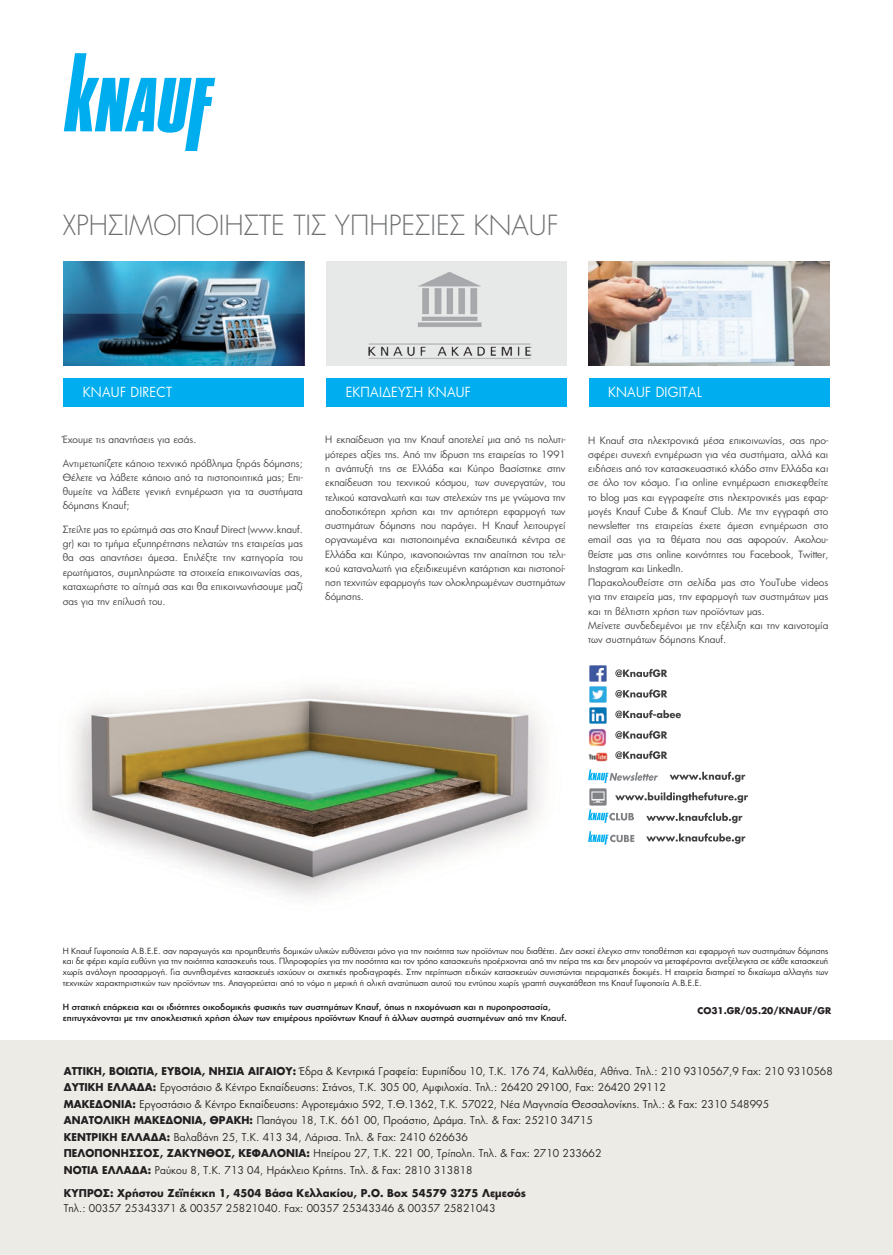
<style>
.page{position:relative;width:893px;height:1255px;background:#fff}
.page>*{position:absolute;margin:0;border:0;box-sizing:border-box;transform-origin:0 0}
.t1{font:300 27px "PF Futura Neu";color:#6d6f71}
.t2{font:13.5px "PF Futura Neu";letter-spacing:.02em;color:#fff;scale:.95 1}
.t3{font:10.5px/16.5px "PF Futura Neu";letter-spacing:.01em;color:#231f20;scale:.96 1}
.t4{font:700 10.5px "PF Futura Neu";letter-spacing:.01em;color:#231f20;scale:.96 1}
.t5{font:9.75px/14.2px "PF Futura Neu";color:#414142;text-align:justify}
.t6{font:700 9px "PF Futura Neu";color:#231f20}
.t7{font:8.25px/10.5px "PF Futura Neu";color:#231f20;text-align:justify}
.t8{font:500 8.25px/10.5px "PF Futura Neu";color:#231f20}
.s1{font-weight:700}
</style>
<div class="page">
<img style="left:73px;top:688px;width:469px;height:210px">
<svg style="left:64px;top:53px;width:151px;height:98px"></svg>
<img style="left:64px;top:261px;width:240px;height:105px">
<img style="left:589px;top:261px;width:240px;height:105px">
<div style="left:326px;top:261px;width:241px;height:105px;background:#e7e8e8"></div>
<img style="left:368px;top:272px;width:164px;height:87px">
<div style="left:64px;top:378px;width:240px;height:28px;background:#00aeef"></div>
<div style="left:589px;top:378px;width:240px;height:28px;background:#00aeef"></div>
<div style="left:326px;top:378px;width:241px;height:29px;background:#00aeef"></div>
<div style="left:0;top:1040px;width:893px;height:214px;background:#edebe6"></div>
<svg style="left:588px;top:769px;width:70px;height:13px"></svg>
<svg style="left:588px;top:809px;width:46px;height:13px"></svg>
<img style="left:589px;top:665px;width:17px;height:17px">
<img style="left:589px;top:707px;width:17px;height:17px">
<img style="left:589px;top:788px;width:17px;height:17px">
<img style="left:589px;top:686px;width:17px;height:17px">
<img style="left:588px;top:752px;width:19px;height:9px">
<svg style="left:588px;top:831px;width:46px;height:13px"></svg>
<svg style="left:646px;top:833px;width:99px;height:10px"></svg>
<svg style="left:646px;top:812px;width:96px;height:11px"></svg>
<svg style="left:615px;top:792px;width:133px;height:10px"></svg>
<svg style="left:670px;top:771px;width:75px;height:11px"></svg>
<svg style="left:615px;top:730px;width:52px;height:8px"></svg>
<svg style="left:615px;top:750px;width:52px;height:9px"></svg>
<svg style="left:615px;top:710px;width:66px;height:8px"></svg>
<svg style="left:615px;top:689px;width:52px;height:8px"></svg>
<svg style="left:615px;top:668px;width:52px;height:9px"></svg>
<img style="left:589px;top:729px;width:17px;height:17px">
<h1 class="t1" style="left:63px;top:208px;width:497px">ΧΡΗΣΙΜΟΠΟΙΗΣΤΕ ΤΙΣ ΥΠΗΡΕΣΙΕΣ KNAUF</h1>
<h2 class="t2" style="left:83px;top:383px;width:95px">KNAUF DIRECT</h2>
<h2 class="t2" style="left:346px;top:383px;width:133px">ΕΚΠΑΙΔΕΥΣΗ KNAUF</h2>
<h2 class="t2" style="left:608px;top:383px;width:100px">KNAUF DIGITAL</h2>
<p class="t5" style="left:63px;top:432px;width:135px">Έχουμε τις απαντήσεις για εσάς.</p>
<p class="t5" style="left:63px;top:456px;width:242px">Αντιμετωπίζετε κάποιο τεχνικό πρόβλημα ξηράς δόμησης; Θέλετε να λάβετε κάποιο από τα πιστοποιητικά μας; Επι&shy;θυμείτε να λάβετε γενική ενημέρωση για τα συστήματα δόμησης Knauf;</p>
<p class="t5" style="left:63px;top:522px;width:242px">Στείλτε μας το ερώτημά σας στο Knauf Direct (www.knauf. gr) και το τμήμα εξυπηρέτησης πελατών της εταιρείας μας θα σας απαντήσει άμεσα. Επιλέξτε την κατηγορία του ερωτήματος, συμπληρώστε τα στοιχεία επικοινωνίας σας, καταχωρήστε το αίτημά σας και θα επικοινωνήσουμε μαζί σας για την επίλυσή του.</p>
<p class="t5" style="left:325px;top:432px;width:242px">Η εκπαίδευση για την Knauf αποτελεί μια από τις πολυτι&shy;μότερες αξίες της. Από την ίδρυση της εταιρείας το 1991 η ανάπτυξή της σε Ελλάδα και Κύπρο βασίστηκε στην εκπαίδευση του τεχνικού κόσμου, των συνεργατών, του τελικού καταναλωτή και των στελεχών της με γνώμονα την αποδοτικότερη χρήση και την αρτιότερη εφαρμογή των συστημάτων δόμησης που παράγει. Η Knauf λειτουργεί οργανωμένα και πιστοποιημένα εκπαιδευτικά κέντρα σε Ελλάδα και Κύπρο, ικανοποιώντας την απαίτηση του τελι&shy;κού καταναλωτή για εξειδικευμένη κατάρτιση και πιστοποί&shy;ηση τεχνιτών εφαρμογής των ολοκληρωμένων συστημάτων δόμησης.</p>
<p class="t5" style="left:588px;top:432px;width:242px;text-align:left">H Knauf στα ηλεκτρονικά μέσα επικοινωνίας, σας προ&shy;σφέρει συνεχή ενημέρωση για νέα συστήματα, αλλά και ειδήσεις από τον κατασκευαστικό κλάδο στην Ελλάδα και σε όλο τον κόσμο. Για online ενημέρωση επισκεφθείτε το blog μας και εγγραφείτε στις ηλεκτρονικές μας εφαρ&shy;μογές Knauf Cube &amp; Knauf Club. Με την εγγραφή στο newsletter της εταιρείας έχετε άμεση ενημέρωση στο email σας για τα θέματα που σας αφορούν. Ακολου&shy;θείστε μας στις online κοινότητες του Facebook, Twitter, Instagram και LinkedIn.<br>Παρακολουθείστε στη σελίδα μας στο YouTube videos για την εταιρεία μας, την εφαρμογή των συστημάτων μας και τη βέλτιστη χρήση των προϊόντων μας.<br>Μείνετε συνδεδεμένοι με την εξέλιξη και την καινοτομία των συστημάτων δόμησης Knauf.</p>
<p class="t7" style="left:63px;top:945px;width:767px">H Knauf Γυψοποιία Α.Β.Ε.Ε. σαν παραγωγός και προμηθευτής δομικών υλικών ευθύνεται μόνο για την ποιότητα των προϊόντων που διαθέτει. Δεν ασκεί έλεγχο στην τοποθέτηση και εφαρμογή των συστημάτων δόμησης και δε φέρει καμία ευθύνη για την ποιότητα κατασκευής τους. Πληροφορίες για την ποσότητα και τον τρόπο κατασκευής προέρχονται από την πείρα της και δεν μπορούν να μεταφέρονται ανεξέλεγκτα σε κάθε κατασκευή χωρίς ανάλογη προσαρμογή. Για συνηθισμένες κατασκευές ισχύουν οι σχετικές προδιαγραφές. Στην περίπτωση ειδικών κατασκευών συνιστώνται πειραματικές δοκιμές. Η εταιρεία διατηρεί το δικαίωμα αλλαγής των τεχνικών χαρακτηριστικών των προϊόντων της. Απαγορεύεται από το νόμο η μερική ή ολική ανατύπωση αυτού του εντύπου χωρίς γραπτή συγκατάθεση της Knauf Γυψοποιία Α.Β.Ε.Ε.</p>
<p class="t8" style="left:63px;top:1001px;width:505px">Η στατική επάρκεια και οι ιδιότητες οικοδομικής φυσικής των συστημάτων Knauf, όπως η ηχομόνωση και η πυροπροστασία, επιτυγχάνονται με την αποκλειστική χρήση όλων των επιμέρους προϊόντων Knauf ή άλλων αυστηρά συστημένων από την Knauf.</p>
<p class="t6" style="left:697px;top:1004px;width:135px">CO31.GR/05.20/KNAUF/GR</p>
<p class="t3" style="left:64px;top:1062px;width:802px"><span class="s1">ΑΤΤΙΚΗ, BΟΙΩΤΙΑ, ΕΥΒΟΙΑ, ΝΗΣΙΑ ΑΙΓΑΙΟΥ:</span> Έδρα &amp; Κεντρικά Γραφεία: Ευριπίδου 10, Τ.Κ. 176 74, Καλλιθέα, Αθήνα. Τηλ.: 210 9310567,9 Fax: 210 9310568<br><span class="s1">ΔΥΤΙΚΗ ΕΛΛΑΔΑ:</span> Εργοστάσιο &amp; Κέντρο Εκπαίδευσης: Στάνος, Τ.Κ. 305 00, Αμφιλοχία. Τηλ.: 26420 29100, Fax: 26420 29112<br><span class="s1">ΜΑΚΕΔΟΝΙΑ:</span> Εργοστάσιο &amp; Κέντρο Εκπαίδευσης: Αγροτεμάχιο 592, Τ.Θ.1362, Τ.Κ. 57022, Νέα Μαγνησία Θεσσαλονίκης. Τηλ.: &amp; Fax: 2310 548995<br><span class="s1">ΑΝΑΤΟΛΙΚΗ ΜΑΚΕΔΟΝΙΑ, ΘΡΑΚΗ:</span> Παπάγου 18, Τ.Κ. 661 00, Προάστιο, Δράμα. Τηλ. &amp; Fax: 25210 34715<br><span class="s1">ΚΕΝΤΡΙΚΗ ΕΛΛΑΔΑ:</span> Βαλαβάνη 25, Τ.Κ. 413 34, Λάρισα. Τηλ. &amp; Fax: 2410 626636<br><span class="s1">ΠΕΛΟΠΟΝΗΣΣΟΣ, ΖΑΚΥΝΘΟΣ, ΚΕΦΑΛΟΝΙΑ:</span> Ηπείρου 27, Τ.Κ. 221 00, Τρίπολη. Τηλ. &amp; Fax: 2710 233662<br><span class="s1">ΝΟΤΙΑ ΕΛΛΑΔΑ:</span> Ραύκου 8, Τ.Κ. 713 04, Ηράκλειο Κρήτης. Τηλ. &amp; Fax: 2810 313818</p>
<p class="t4" style="left:64px;top:1185px;width:483px">ΚΥΠΡΟΣ: Χρήστου Ζεϊπέκκη 1, 4504 Βάσα Κελλακίου, P.O. Box 54579 3275 Λεμεσός</p>
<p class="t3" style="left:64px;top:1199px;width:451px">Τηλ.: 00357 25343371 &amp; 00357 25821040. Fax: 00357 25343346 &amp; 00357 25821043</p>
</div>
